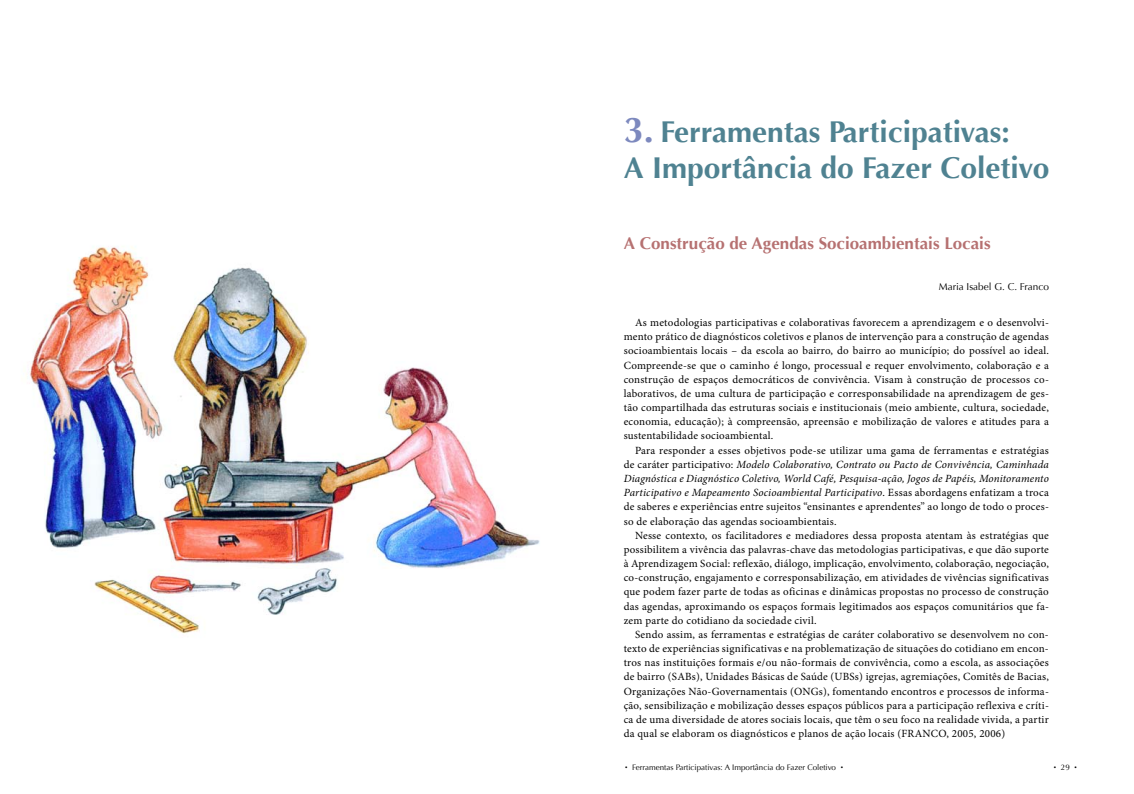
<style>
.page{position:relative;width:1134px;height:794px;background:#fff}
.page>*{position:absolute;margin:0;border:0;box-sizing:border-box;transform-origin:0 0}
.t1{font:700 30px/36px "Optima";color:#4f8291}
.t2{font:700 17px "Optima";color:#b67171}
.t3{font:11px/14.2px "Minion Pro";letter-spacing:.02em;color:#000;text-align:justify}
.t4{font:10px "Optima";color:#000}
.t5{font:8px "Optima";color:#000}
.t6{font:5px "Optima";color:#000}
.s1{font-size:36px;color:#7d89be}
.s2{font-style:italic}
.s3{font-size:5px}
.s4{font-size:8px}
</style>
<div class="page">
<img style="left:30px;top:246px;width:510px;height:388px">
<h1 class="t1" style="left:624px;top:114px;width:427px"><span class="s1">3.</span> Ferramentas Participativas:<br>A Importância do Fazer Coletivo</h1>
<h2 class="t2" style="left:624px;top:234px;width:368px">A Construção de Agendas Socioambientais Locais</h2>
<p class="t4" style="left:939px;top:281px;width:112px">Maria Isabel G. C. Franco</p>
<p class="t3" style="left:624px;top:315px;width:427px;text-indent:11px">As metodologias participativas e colaborativas favorecem a aprendizagem e o desenvolvi&shy;mento prático de diagnósticos coletivos e planos de intervenção para a construção de agendas socioambientais locais – da escola ao bairro, do bairro ao município; do possível ao ideal.<br>Compreende-se que o caminho é longo, processual e requer envolvimento, colaboração e a construção de espaços democráticos de convivência. Visam à construção de processos co&shy;laborativos, de uma cultura de participação e corresponsabilidade na aprendizagem de ges&shy;tão compartilhada das estruturas sociais e institucionais (meio ambiente, cultura, sociedade, economia, educação); à compreensão, apreensão e mobilização de valores e atitudes para a sustentabilidade socioambiental.</p>
<p class="t3" style="left:624px;top:443px;width:427px;text-indent:11px">Para responder a esses objetivos pode-se utilizar uma gama de ferramentas e estratégias de caráter participativo: <span class="s2">Modelo Colaborativo, Contrato ou Pacto de Convivência, Caminhada Diagnóstica e Diagnóstico Coletivo, World Café, Pesquisa-ação, Jogos de Papéis, Monitoramento Participativo e Mapeamento Socioambiental Participativo</span>. Essas abordagens enfatizam a troca de saberes e experiências entre sujeitos “ensinantes e aprendentes” ao longo de todo o proces&shy;so de elaboração das agendas socioambientais.</p>
<p class="t3" style="left:624px;top:528px;width:427px;text-indent:11px">Nesse contexto, os facilitadores e mediadores dessa proposta atentam às estratégias que possibilitem a vivência das palavras-chave das metodologias participativas, e que dão suporte à Aprendizagem Social: reflexão, diálogo, implicação, envolvimento, colaboração, negociação, co-construção, engajamento e corresponsabilização, em atividades de vivências significativas que podem fazer parte de todas as oficinas e dinâmicas propostas no processo de construção das agendas, aproximando os espaços formais legitimados aos espaços comunitários que fa&shy;zem parte do cotidiano da sociedade civil.</p>
<p class="t3" style="left:624px;top:627px;width:427px;text-indent:11px">Sendo assim, as ferramentas e estratégias de caráter colaborativo se desenvolvem no con&shy;texto de experiências significativas e na problematização de situações do cotidiano em encon&shy;tros nas instituições formais e/ou não-formais de convivência, como a escola, as associações de bairro (SABs), Unidades Básicas de Saúde (UBSs) igrejas, agremiações, Comitês de Bacias, Organizações Não-Governamentais (ONGs), fomentando encontros e processos de informa&shy;ção, sensibilização e mobilização desses espaços públicos para a participação reflexiva e críti&shy;ca de uma diversidade de atores sociais locais, que têm o seu foco na realidade vivida, a partir da qual se elaboram os diagnósticos e planos de ação locais (FRANCO, 2005, 2006)</p>
<p class="t5" style="left:625px;top:762px;width:220px"><span class="s3">•</span> Ferramentas Participativas: A Importância do Fazer Coletivo <span class="s3">•</span></p>
<p class="t6" style="left:1053px;top:764px;width:25px">• <span class="s4">29</span> •</p>
</div>
